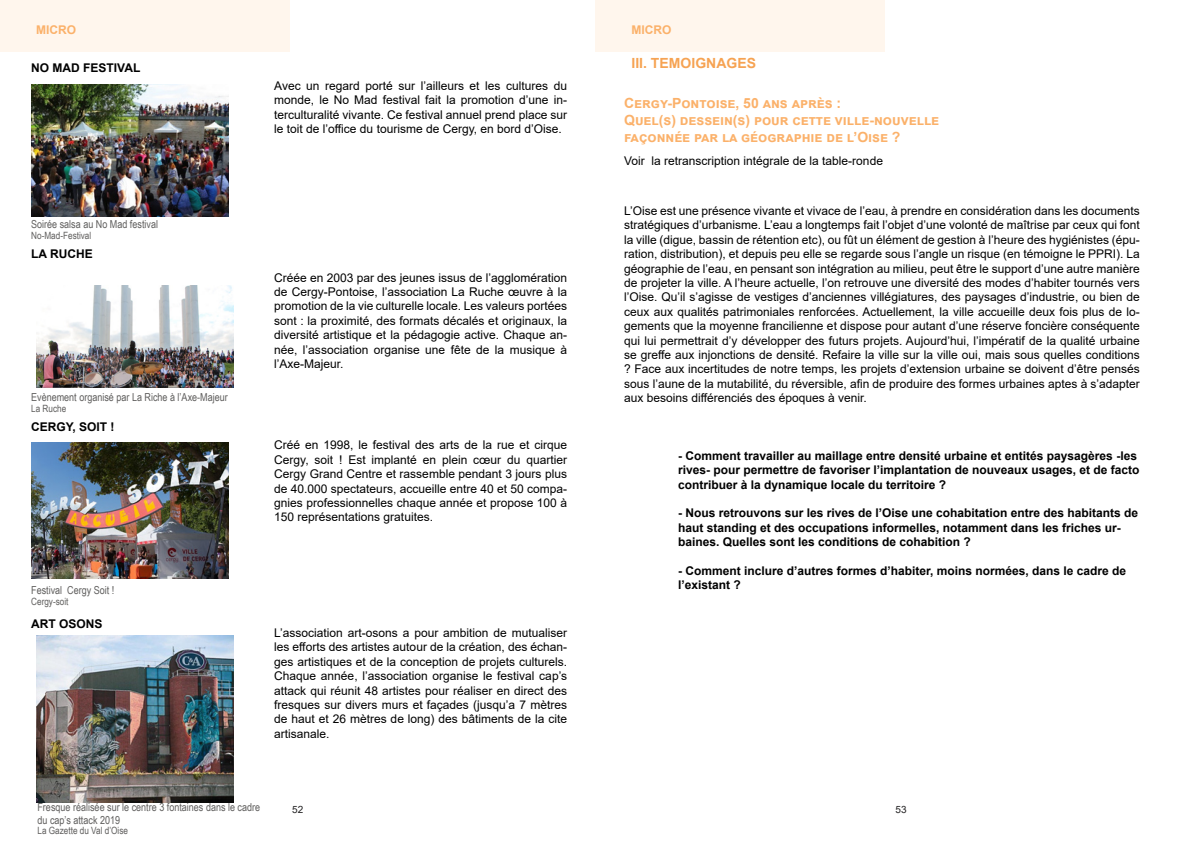
<style>
.page{position:relative;width:1191px;height:842px;background:#fff}
.page>*{position:absolute;margin:0;border:0;box-sizing:border-box;transform-origin:0 0}
.t1{font:700 14px/16.8px "Arial";color:#fbb16a}
.t2{font:700 14px "Arial";color:#f6a353}
.t3{font:12px/14.4px "Arial";color:#000;text-align:justify}
.t4{font:700 12px/14.4px "Arial";color:#000}
.t5{font:700 12px "Arial";color:#fbb16a}
.t6{font:11px/13.2px "Arial Narrow";color:#5f5e5d}
.t7{font:10px "Arial Narrow";color:#5f5e5d}
.t8{font:10px "Arial";color:#212021}
</style>
<div class="page">
<div style="left:0;top:0;width:289px;height:51px;background:#fff6ed"></div>
<img style="left:31px;top:84px;width:197px;height:133px">
<img style="left:37px;top:285px;width:196px;height:102px">
<img style="left:31px;top:442px;width:197px;height:137px">
<img style="left:36px;top:635px;width:197px;height:167px">
<div style="left:595px;top:0;width:289px;height:51px;background:#fff6ed"></div>
<p class="t5" style="left:36px;top:22px;width:41px">MICRO</p>
<p class="t4" style="left:31px;top:60px;width:111px">NO MAD FESTIVAL</p>
<p class="t6" style="left:31px;top:217px;width:128px">Soirée salsa au No Mad festival</p>
<p class="t7" style="left:31px;top:228px;width:62px">No-Mad-Festival</p>
<p class="t4" style="left:31px;top:246px;width:63px">LA RUCHE</p>
<p class="t6" style="left:31px;top:391px;width:198px">Evènement organisé par La Riche à l’Axe-Majeur</p>
<p class="t7" style="left:31px;top:401px;width:37px">La Ruche</p>
<p class="t4" style="left:31px;top:420px;width:85px">CERGY, SOIT !</p>
<p class="t6" style="left:31px;top:583px;width:85px">Festival Cergy Soit !</p>
<p class="t7" style="left:31px;top:594px;width:39px">Cergy-soit</p>
<p class="t4" style="left:31px;top:616px;width:73px">ART OSONS</p>
<p class="t3" style="left:274px;top:79px;width:294px">Avec un regard porté sur l’ailleurs et les cultures du monde, le No Mad festival fait la promotion d’une in&shy;terculturalité vivante. Ce festival annuel prend place sur le toit de l’office du tourisme de Cergy, en bord d’Oise.</p>
<p class="t3" style="left:274px;top:270px;width:294px">Créée en 2003 par des jeunes issus de l’agglomération de Cergy-Pontoise, l’association La Ruche œuvre à la promotion de la vie culturelle locale. Les valeurs portées sont : la proximité, des formats décalés et originaux, la diversité artistique et la pédagogie active. Chaque an&shy;née, l’association organise une fête de la musique à l’Axe-Majeur.</p>
<p class="t3" style="left:274px;top:438px;width:294px">Créé en 1998, le festival des arts de la rue et cirque Cergy, soit ! Est implanté en plein cœur du quartier Cergy Grand Centre et rassemble pendant 3 jours plus de 40.000 spectateurs, accueille entre 40 et 50 compa&shy;gnies professionnelles chaque année et propose 100 à 150 représentations gratuites.</p>
<p class="t3" style="left:274px;top:625px;width:294px">L’association art-osons a pour ambition de mutualiser les efforts des artistes autour de la création, des échan&shy;ges artistiques et de la conception de projets culturels.<br>Chaque année, l’association organise le festival cap’s attack qui réunit 48 artistes pour réaliser en direct des fresques sur divers murs et façades (jusqu’a 7 mètres de haut et 26 mètres de long) des bâtiments de la cite artisanale.</p>
<p class="t5" style="left:631px;top:22px;width:41px">MICRO</p>
<p class="t2" style="left:631px;top:53px;width:126px">III. TEMOIGNAGES</p>
<p class="t1" style="left:624px;top:95px;width:316px">Cergy-Pontoise, 50 ans après :<br>Quel(s) dessein(s) pour cette ville-nouvelle façonnée par la géographie de l’Oise ?</p>
<p class="t3" style="left:624px;top:154px;width:260px">Voir la retranscription intégrale de la table-ronde</p>
<p class="t3" style="left:624px;top:203px;width:517px">L’Oise est une présence vivante et vivace de l’eau, à prendre en considération dans les documents stratégiques d’urbanisme. L’eau a longtemps fait l’objet d’une volonté de maîtrise par ceux qui font la ville (digue, bassin de rétention etc), ou fût un élément de gestion à l’heure des hygiénistes (épu&shy;ration, distribution), et depuis peu elle se regarde sous l’angle un risque (en témoigne le PPRI). La géographie de l’eau, en pensant son intégration au milieu, peut être le support d’une autre manière de projeter la ville. A l’heure actuelle, l’on retrouve une diversité des modes d’habiter tournés vers l’Oise. Qu’il s’agisse de vestiges d’anciennes villégiatures, des paysages d’industrie, ou bien de ceux aux qualités patrimoniales renforcées. Actuellement, la ville accueille deux fois plus de lo&shy;gements que la moyenne francilienne et dispose pour autant d’une réserve foncière conséquente qui lui permettrait d’y développer des futurs projets. Aujourd’hui, l’impératif de la qualité urbaine se greffe aux injonctions de densité. Refaire la ville sur la ville oui, mais sous quelles conditions ? Face aux incertitudes de notre temps, les projets d’extension urbaine se doivent d’être pensés sous l’aune de la mutabilité, du réversible, afin de produire des formes urbaines aptes à s’adapter aux besoins différenciés des époques à venir.</p>
<p class="t4" style="left:678px;top:448px;width:463px">- Comment travailler au maillage entre densité urbaine et entités paysagères -les rives- pour permettre de favoriser l’implantation de nouveaux usages, et de facto contribuer à la dynamique locale du territoire ?</p>
<p class="t4" style="left:678px;top:506px;width:462px">- Nous retrouvons sur les rives de l’Oise une cohabitation entre des habitants de haut standing et des occupations informelles, notamment dans les friches ur&shy;baines. Quelles sont les conditions de cohabition ?</p>
<p class="t4" style="left:678px;top:564px;width:450px">- Comment inclure d’autres formes d’habiter, moins normées, dans le cadre de l’existant ?</p>
<p class="t6" style="left:37px;top:800px;width:224px">Fresque réalisée sur le centre 3 fontaines dans le cadre du cap’s attack 2019</p>
<p class="t7" style="left:37px;top:823px;width:92px">La Gazette du Val d’Oise</p>
<p class="t8" style="left:292px;top:803px;width:13px">52</p>
<p class="t8" style="left:895px;top:803px;width:13px">53</p>
</div>
